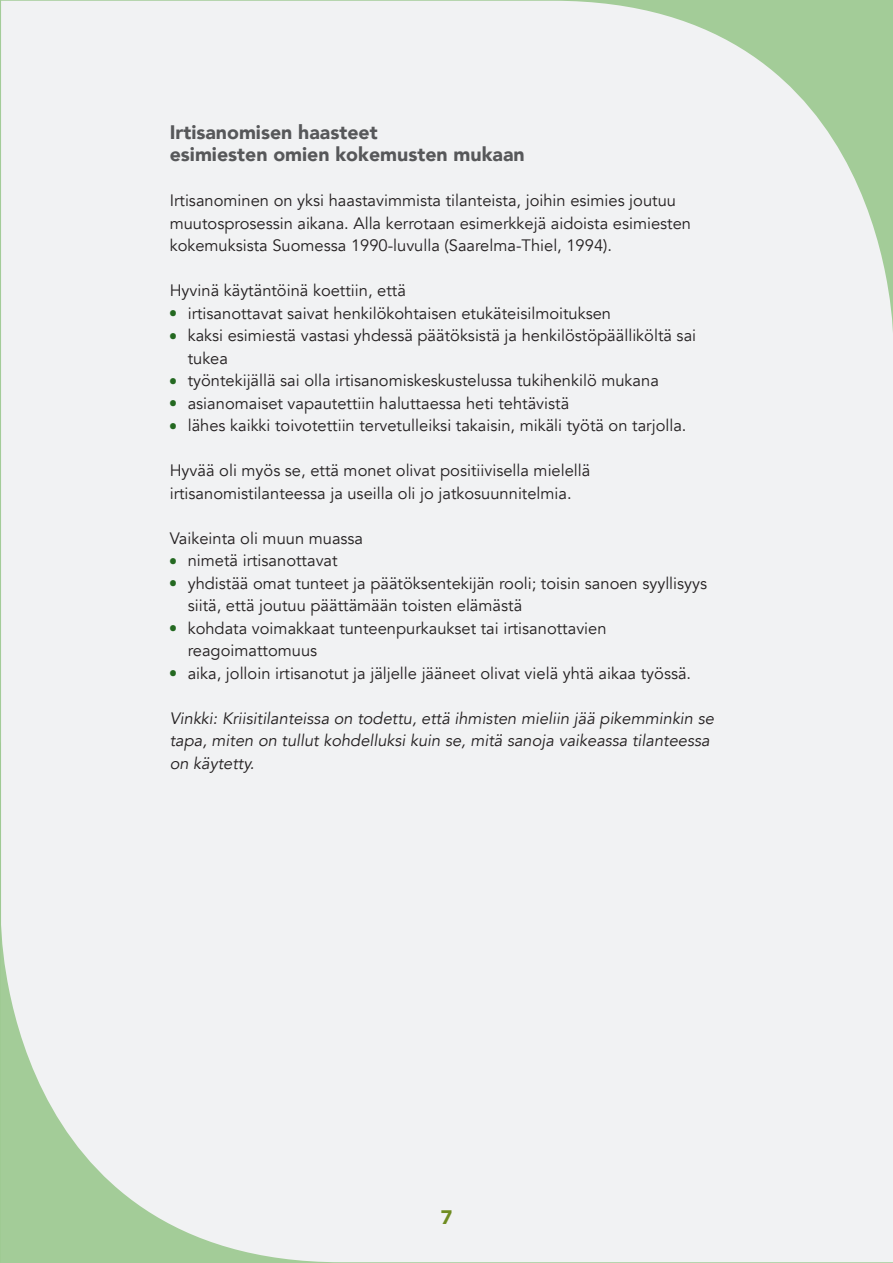
<style>
.page{position:relative;width:893px;height:1263px;background:#fff}
.page>*{position:absolute;margin:0;border:0;box-sizing:border-box;transform-origin:0 0}
.o4{font:900 19.5px "Avenir";color:#57585a}
.Normal_Indent{font:900 19.5px "Avenir";color:#6f8c21}
.t4{font:16.5px/22.5px "Avenir";color:#231f20}
.t4-2{font:italic 16.5px/22.5px "Avenir";color:#231f20}
.s1{font-family:"Cheltenham";font-weight:900;font-size:19.5px;color:#246921}
</style>
<div class="page">
<hr style="left:0;top:0;width:1px;height:1263px;background:#a3cc98">
<div style="left:1px;top:1px;width:892px;height:1261px;background:#f1f2f3"></div>
<hr style="left:0;top:0;width:1px;height:538px;background:#ddead8">
<svg style="left:0;top:1px;width:1px;height:537px"></svg>
<p class="o4" style="left:170px;top:115px;width:209px">Irtisanomisen haasteet</p>
<p class="o4" style="left:170px;top:138px;width:356px">esimiesten omien kokemusten mukaan</p>
<p class="t4" style="left:170px;top:189px;width:523px">Irtisanominen on yksi haastavimmista tilanteista, joihin esimies joutuu muutosprosessin aikana. Alla kerrotaan esimerkkejä aidoista esimiesten kokemuksista Suomessa 1990-luvulla (Saarelma-Thiel, 1994).</p>
<p class="t4" style="left:170px;top:279px;width:238px">Hyvinä käytäntöinä koettiin, että</p>
<p class="t4" style="left:170px;top:302px;width:443px"><span class="s1">•</span> irtisanottavat saivat henkilökohtaisen etukäteisilmoituksen</p>
<p class="t4" style="left:188px;top:324px;width:510px;text-indent:-18px"><span class="s1">•</span> kaksi esimiestä vastasi yhdessä päätöksistä ja henkilöstöpäälliköltä sai tukea</p>
<p class="t4" style="left:170px;top:369px;width:491px"><span class="s1">•</span> työntekijällä sai olla irtisanomiskeskustelussa tukihenkilö mukana</p>
<p class="t4" style="left:170px;top:392px;width:401px"><span class="s1">•</span> asianomaiset vapautettiin haluttaessa heti tehtävistä</p>
<p class="t4" style="left:170px;top:414px;width:518px"><span class="s1">•</span> lähes kaikki toivotettiin tervetulleiksi takaisin, mikäli työtä on tarjolla.</p>
<p class="t4" style="left:170px;top:459px;width:422px">Hyvää oli myös se, että monet olivat positiivisella mielellä irtisanomistilanteessa ja useilla oli jo jatkosuunnitelmia.</p>
<p class="t4" style="left:170px;top:527px;width:195px">Vaikeinta oli muun muassa</p>
<p class="t4" style="left:170px;top:549px;width:169px"><span class="s1">•</span> nimetä irtisanottavat</p>
<p class="t4" style="left:188px;top:572px;width:521px;text-indent:-18px"><span class="s1">•</span> yhdistää omat tunteet ja päätöksentekijän rooli; toisin sanoen syyllisyys siitä, että joutuu päättämään toisten elämästä</p>
<p class="t4" style="left:188px;top:617px;width:420px;text-indent:-18px"><span class="s1">•</span> kohdata voimakkaat tunteenpurkaukset tai irtisanottavien reagoimattomuus</p>
<p class="t4" style="left:170px;top:662px;width:523px"><span class="s1">•</span> aika, jolloin irtisanotut ja jäljelle jääneet olivat vielä yhtä aikaa työssä.</p>
<p class="t4-2" style="left:170px;top:707px;width:546px">Vinkki: Kriisitilanteissa on todettu, että ihmisten mieliin jää pikemminkin se tapa, miten on tullut kohdelluksi kuin se, mitä sanoja vaikeassa tilanteessa on käytetty.</p>
<p class="Normal_Indent" style="left:441px;top:1201px;width:13px">7</p>
</div>
